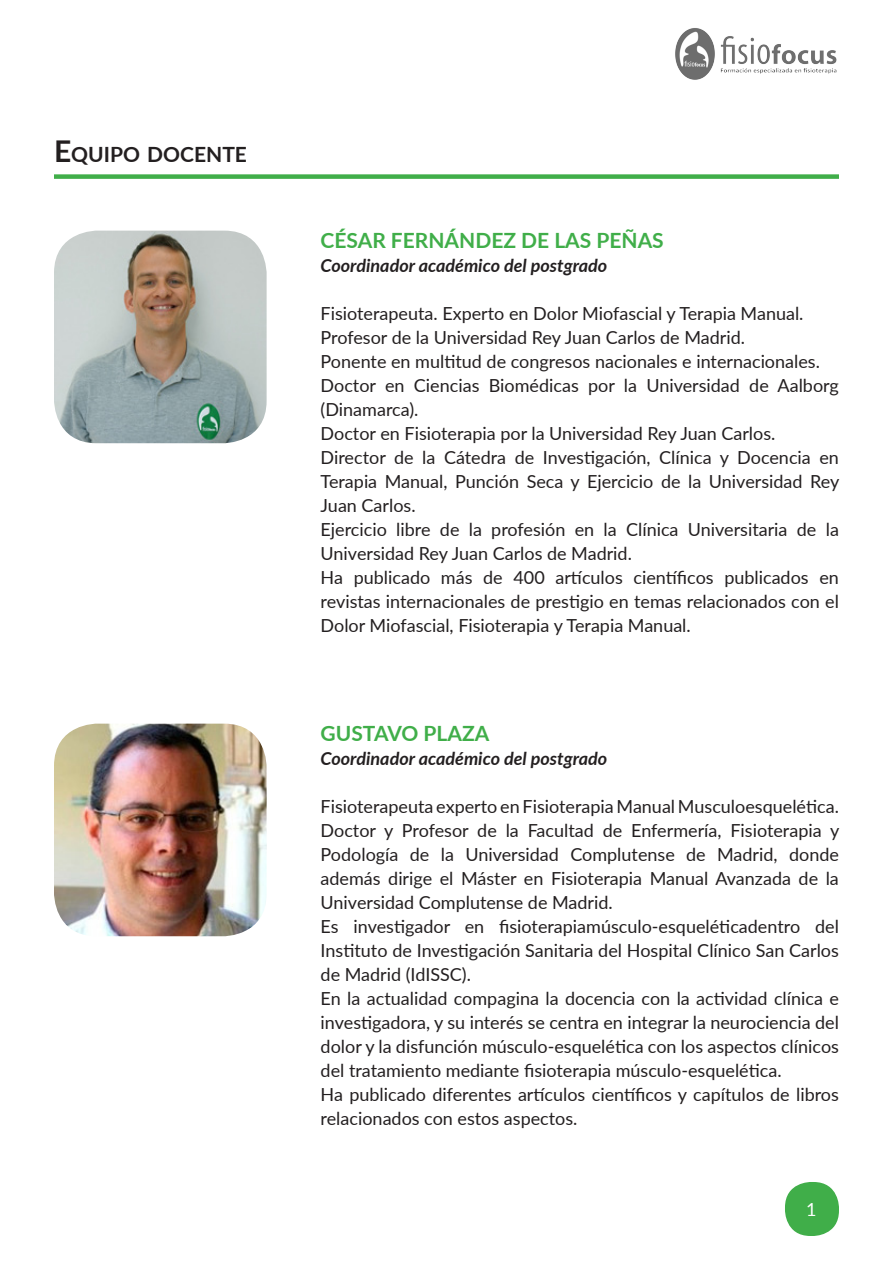
<style>
.page{position:relative;width:893px;height:1263px;background:#fff}
.page>*{position:absolute;margin:0;border:0;box-sizing:border-box;transform-origin:0 0}
.t1{font:700 21px "Lato";color:#40ae49}
.t2{font:700 21px "Lato";color:#231f20}
.t3{font:18px/24px "Lato";color:#231f20;text-align:justify}
.t4{font:italic 700 18px "Lato";color:#231f20}
.t5{font:18px "Lato";color:#fff}
.s1{font-size:30px}
</style>
<div class="page">
<div style="left:785px;top:1182px;width:54px;height:54px;background:#40ae49;border-radius:26px"></div>
<div style="left:54px;top:174px;width:785px;height:5px;background:#40ae49"></div>
<img style="left:54px;top:231px;width:213px;height:212px">
<img style="left:675px;top:28px;width:162px;height:52px">
<img style="left:54px;top:724px;width:213px;height:212px">
<p class="t2" style="left:54px;top:139px;width:192px"><span class="s1">E</span>QUIPO DOCENTE</p>
<p class="t1" style="left:321px;top:224px;width:345px">CÉSAR FERNÁNDEZ DE LAS PEÑAS</p>
<p class="t4" style="left:321px;top:252px;width:288px">Coordinador académico del postgrado</p>
<p class="t3" style="left:321px;top:300px;width:484px">Fisioterapeuta. Experto en Dolor Miofascial y Terapia Manual.</p>
<p class="t3" style="left:321px;top:324px;width:426px">Profesor de la Universidad Rey Juan Carlos de Madrid.</p>
<p class="t3" style="left:321px;top:348px;width:501px">Ponente en multitud de congresos nacionales e internacionales.</p>
<p class="t3" style="left:321px;top:372px;width:520px">Doctor en Ciencias Biomédicas por la Universidad de Aalborg (Dinamarca).</p>
<p class="t3" style="left:321px;top:420px;width:456px">Doctor en Fisioterapia por la Universidad Rey Juan Carlos.</p>
<p class="t3" style="left:321px;top:444px;width:520px">Director de la Cátedra de Investigación, Clínica y Docencia en Terapia Manual, Punción Seca y Ejercicio de la Universidad Rey Juan Carlos.</p>
<p class="t3" style="left:321px;top:516px;width:520px">Ejercicio libre de la profesión en la Clínica Universitaria de la<br>Universidad Rey Juan Carlos de Madrid.</p>
<p class="t3" style="left:321px;top:564px;width:520px">Ha publicado más de 400 artículos científicos publicados en revistas internacionales de prestigio en temas relacionados con el Dolor Miofascial, Fisioterapia y Terapia Manual.</p>
<p class="t1" style="left:321px;top:717px;width:170px">GUSTAVO PLAZA</p>
<p class="t4" style="left:321px;top:745px;width:288px">Coordinador académico del postgrado</p>
<p class="t3" style="left:321px;top:793px;width:520px">Fisioterapeuta experto en FisioterapiaManualMusculoesquelética.</p>
<p class="t3" style="left:321px;top:817px;width:520px">Doctor y Profesor de la Facultad de Enfermería, Fisioterapia y Podología de la Universidad Complutense de Madrid, donde además dirige el Máster en Fisioterapia Manual Avanzada de la Universidad Complutense de Madrid.</p>
<p class="t3" style="left:321px;top:913px;width:520px">Es investigador en fisioterapiamúsculo-esqueléticadentro del Instituto de Investigación Sanitaria del Hospital Clínico San Carlos de Madrid (IdISSC).</p>
<p class="t3" style="left:321px;top:985px;width:520px">En la actualidad compagina la docencia con la actividad clínica e investigadora, y su interés se centra en integrar la neurociencia del dolor y la disfunción músculo-esquelética con los aspectos clínicos del tratamiento mediante fisioterapia músculo-esquelética.</p>
<p class="t3" style="left:321px;top:1081px;width:520px">Ha publicado diferentes artículos científicos y capítulos de libros relacionados con estos aspectos.</p>
<p class="t5" style="left:806px;top:1197px;width:12px">1</p>
</div>
